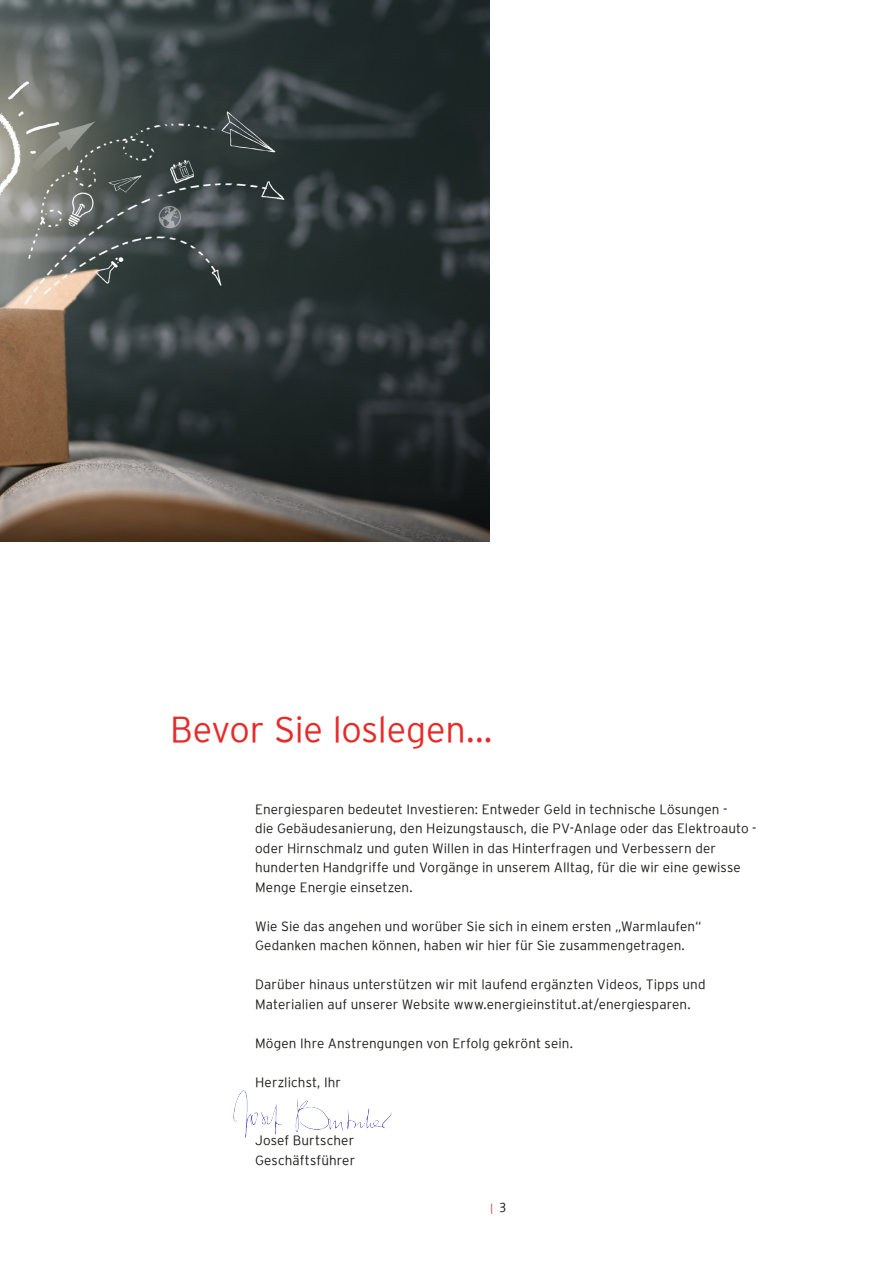
<style>
.page{position:relative;width:893px;height:1263px;background:#fff}
.page>*{position:absolute;margin:0;border:0;box-sizing:border-box;transform-origin:0 0}
.t1{font:300 36px "Energieinstitut";letter-spacing:-.005em;color:#e62b2a}
.t2{font:300 13.5px/19.5px "Energieinstitut";letter-spacing:.01em;color:#1d1d1b}
.t3{font:300 10.5px "Energieinstitut";color:#e62b2a}
.s1{font-size:13.5px;color:#1d1d1b}
</style>
<div class="page">
<img style="left:0;top:0;width:489px;height:542px">
<img style="left:233px;top:1090px;width:159px;height:48px">
<h1 class="t1" style="left:170px;top:709px;width:324px">Bevor Sie loslegen...</h1>
<p class="t2" style="left:255px;top:800px;width:503px">Energiesparen bedeutet Investieren: Entweder Geld in technische Lösungen -<br>die Gebäudesanierung, den Heizungstausch, die PV-Anlage oder das Elektroauto - oder Hirnschmalz und guten Willen in das Hinterfragen und Verbessern der hunderten Handgriffe und Vorgänge in unserem Alltag, für die wir eine gewisse Menge Energie einsetzen.</p>
<p class="t2" style="left:255px;top:917px;width:448px">Wie Sie das angehen und worüber Sie sich in einem ersten „Warmlaufen“<br>Gedanken machen können, haben wir hier für Sie zusammengetragen.</p>
<p class="t2" style="left:255px;top:975px;width:452px">Darüber hinaus unterstützen wir mit laufend ergänzten Videos, Tipps und<br>Materialien auf unserer Website www.energieinstitut.at/energiesparen.</p>
<p class="t2" style="left:255px;top:1034px;width:319px">Mögen Ihre Anstrengungen von Erfolg gekrönt sein.</p>
<p class="t2" style="left:255px;top:1073px;width:87px">Herzlichst, Ihr</p>
<p class="t2" style="left:255px;top:1131px;width:102px">Josef Burtscher<br>Geschäftsführer</p>
<p class="t3" style="left:490px;top:1202px;width:18px">| <span class="s1">3</span></p>
</div>
